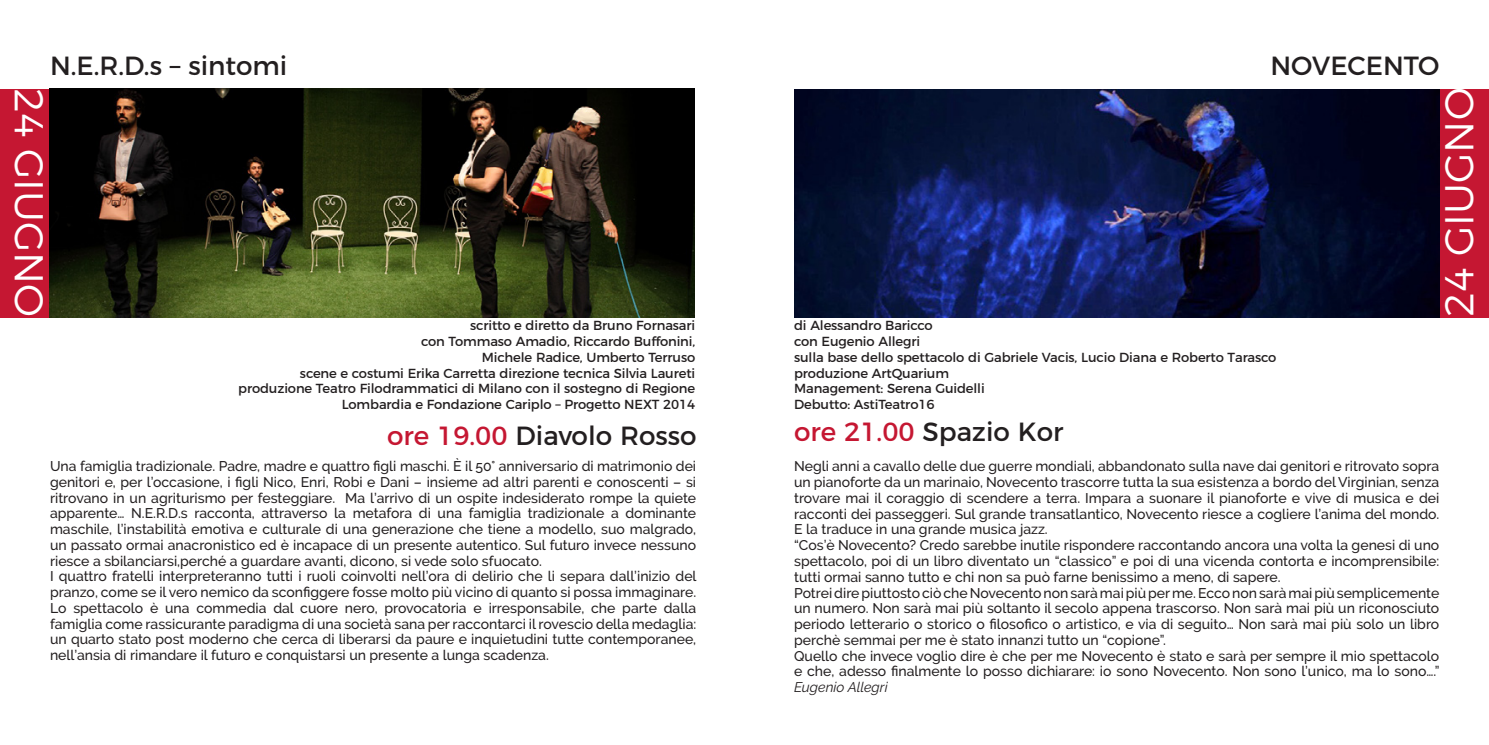
<style>
.page{position:relative;width:1489px;height:745px;background:#fff}
.page>*{position:absolute;margin:0;border:0;box-sizing:border-box;transform-origin:0 0}
.t1{font:300 40.25px "Montserrat";color:#fff}
.t2{font:26.25px "Montserrat";color:#231f20}
.t3{font:500 14px/15.8px "Raleway";color:#231f20}
.t4{font:italic 14px "Raleway";color:#231f20}
.t5{font:13.12px/15.8px "Montserrat";letter-spacing:-.01em;color:#231f20;text-align:right}
.s1{color:#c51732}
</style>
<div class="page">
<div style="left:0;top:89px;width:50px;height:228px;background:#c51732"></div>
<img style="left:50px;top:89px;width:644px;height:228px">
<div style="left:1439px;top:89px;width:49px;height:228px;background:#c51732"></div>
<img style="left:794px;top:90px;width:645px;height:227px">
<h2 class="t2" style="left:50px;top:45px;width:239px">N.E.R.D.s – sintomi</h2>
<h2 class="t2" style="left:1270px;top:45px;width:170px">NOVECENTO</h2>
<h1 class="t1" style="left:61px;top:88px;width:230px;rotate:90deg">24 GIUGNO</h1>
<h1 class="t1" style="left:1427px;top:316px;width:230px;rotate:-90deg">24 GIUGNO</h1>
<p class="t5" style="left:238px;top:316px;width:458px">scritto e diretto da Bruno Fornasari<br>con Tommaso Amadio, Riccardo Buffonini,<br>Michele Radice, Umberto Terruso<br>scene e costumi Erika Carretta direzione tecnica Silvia Laureti produzione Teatro Filodrammatici di Milano con il sostegno di Regione Lombardia e Fondazione Cariplo – Progetto NEXT 2014</p>
<h2 class="t2" style="left:387px;top:414px;width:311px"><span class="s1">ore 19.00</span> Diavolo Rosso</h2>
<p class="t5" style="left:794px;top:316px;width:483px;text-align:left">di Alessandro Baricco<br>con Eugenio Allegri<br>sulla base dello spettacolo di Gabriele Vacis, Lucio Diana e Roberto Tarasco produzione ArtQuarium<br>Management: Serena Guidelli<br>Debutto: AstiTeatro16</p>
<h2 class="t2" style="left:794px;top:411px;width:271px"><span class="s1">ore 21.00</span> Spazio Kor</h2>
<p class="t3" style="left:50px;top:458px;width:648px">Una famiglia tradizionale. Padre, madre e quattro figli maschi. È il 50° anniversario di matrimonio dei genitori e, per l’occasione, i figli Nico, Enri, Robi e Dani – insieme ad altri parenti e conoscenti – si ritrovano in un agriturismo per festeggiare. Ma l’arrivo di un ospite indesiderato rompe la quiete apparente… N.E.R.D.s racconta, attraverso la metafora di una famiglia tradizionale a dominante maschile, l’instabilità emotiva e culturale di una generazione che tiene a modello, suo malgrado, un passato ormai anacronistico ed è incapace di un presente autentico. Sul futuro invece nessuno riesce a sbilanciarsi,perché a guardare avanti, dicono, si vede solo sfuocato.<br>I quattro fratelli interpreteranno tutti i ruoli coinvolti nell’ora di delirio che li separa dall’inizio del pranzo, come se il vero nemico da sconfiggere fosse molto più vicino di quanto si possa immaginare.<br>Lo spettacolo è una commedia dal cuore nero, provocatoria e irresponsabile, che parte dalla famiglia come rassicurante paradigma di una società sana per raccontarci il rovescio della medaglia: un quarto stato post moderno che cerca di liberarsi da paure e inquietudini tutte contemporanee, nell’ansia di rimandare il futuro e conquistarsi un presente a lunga scadenza.</p>
<p class="t3" style="left:794px;top:458px;width:647px">Negli anni a cavallo delle due guerre mondiali, abbandonato sulla nave dai genitori e ritrovato sopra un pianoforte da un marinaio, Novecento trascorre tutta la sua esistenza a bordo del Virginian, senza trovare mai il coraggio di scendere a terra. Impara a suonare il pianoforte e vive di musica e dei racconti dei passeggeri. Sul grande transatlantico, Novecento riesce a cogliere l’anima del mondo.<br>E la traduce in una grande musica jazz.<br>“Cos’è Novecento? Credo sarebbe inutile rispondere raccontando ancora una volta la genesi di uno spettacolo, poi di un libro diventato un “classico” e poi di una vicenda contorta e incomprensibile: tutti ormai sanno tutto e chi non sa può farne benissimo a meno, di sapere.<br>Potrei dire piuttosto ciò che Novecento non sarà mai più per me. Ecco non sarà mai più semplicemente un numero. Non sarà mai più soltanto il secolo appena trascorso. Non sarà mai più un riconosciuto periodo letterario o storico o filosofico o artistico, e via di seguito… Non sarà mai più solo un libro perchè semmai per me è stato innanzi tutto un “copione”.<br>Quello che invece voglio dire è che per me Novecento è stato e sarà per sempre il mio spettacolo e che, adesso finalmente lo posso dichiarare: io sono Novecento. Non sono l’unico, ma lo sono….”</p>
<p class="t4" style="left:794px;top:678px;width:95px">Eugenio Allegri</p>
</div>
